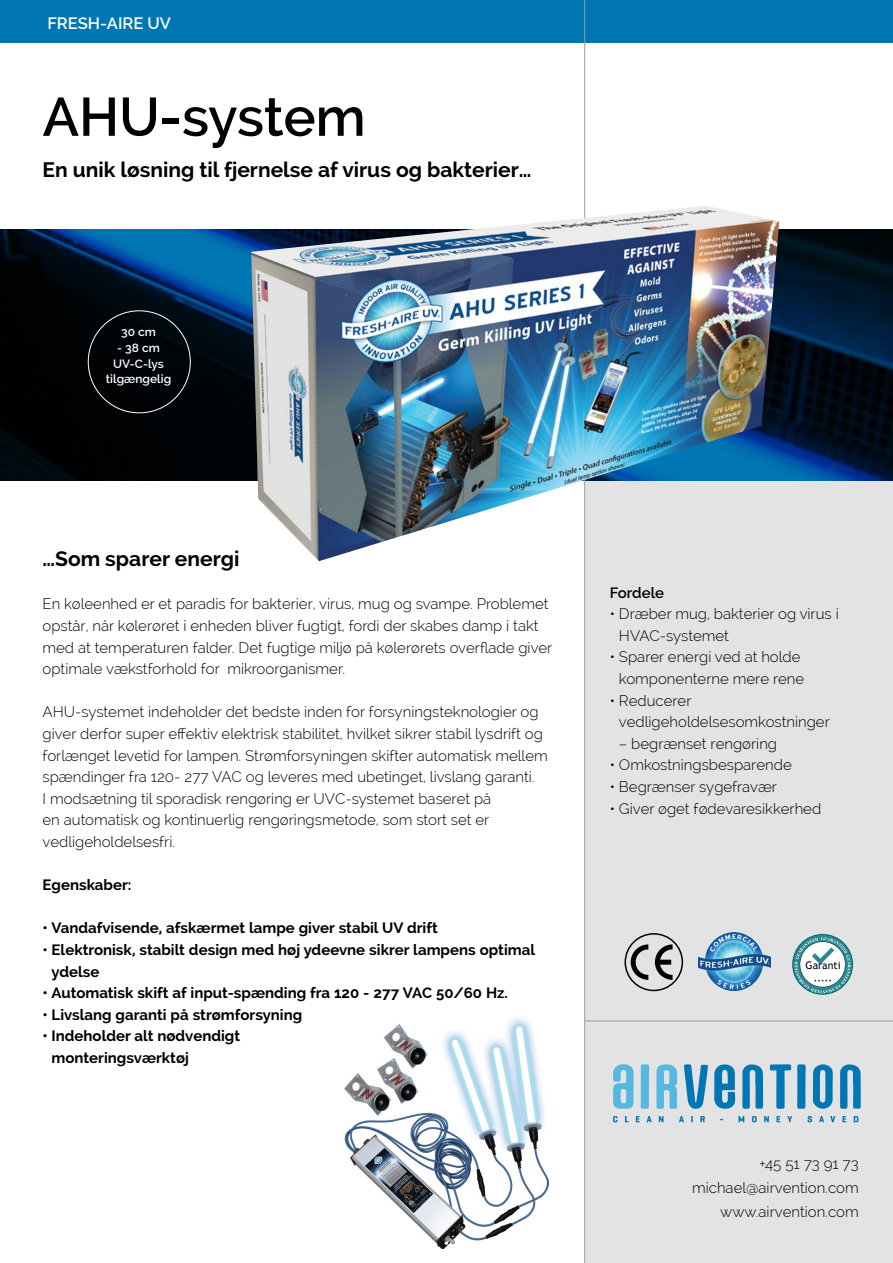
<style>
.page{position:relative;width:893px;height:1263px;background:#fff}
.page>*{position:absolute;margin:0;border:0;box-sizing:border-box;transform-origin:0 0}
.t1{font:600 54px "Raleway";color:#000}
.t2{font:700 21px "Raleway";color:#000}
.t3{font:600 16.5px "Raleway";color:#fff}
.t4{font:300 15px/21.6px "Raleway";color:#000}
.t5{font:700 15px/21.6px "Raleway";color:#000}
.t6{font:600 15px "Raleway";color:#000}
.t7{font:600 12px/15.6px "Raleway";color:#fff;text-align:center}
.t8{font:10.5px "Trebuchet MS";color:#000}
</style>
<div class="page">
<img style="left:344px;top:1018px;width:205px;height:230px">
<div style="left:0;top:0;width:893px;height:43px;background:#0077b4"></div>
<div style="left:585px;top:476px;width:308px;height:787px;background:#e3e3e3"></div>
<img style="left:0;top:230px;width:893px;height:250px">
<svg style="left:613px;top:1116px;width:4px;height:6px"></svg>
<svg style="left:625px;top:1116px;width:3px;height:6px"></svg>
<svg style="left:636px;top:1116px;width:4px;height:6px"></svg>
<svg style="left:647px;top:1116px;width:5px;height:6px"></svg>
<svg style="left:659px;top:1116px;width:4px;height:6px"></svg>
<svg style="left:679px;top:1116px;width:5px;height:6px"></svg>
<svg style="left:691px;top:1116px;width:2px;height:6px"></svg>
<svg style="left:700px;top:1116px;width:5px;height:6px"></svg>
<svg style="left:738px;top:1116px;width:6px;height:6px"></svg>
<svg style="left:752px;top:1116px;width:5px;height:6px"></svg>
<svg style="left:764px;top:1116px;width:5px;height:6px"></svg>
<svg style="left:776px;top:1116px;width:4px;height:6px"></svg>
<svg style="left:787px;top:1116px;width:5px;height:6px"></svg>
<svg style="left:807px;top:1116px;width:5px;height:6px"></svg>
<svg style="left:819px;top:1116px;width:5px;height:6px"></svg>
<svg style="left:830px;top:1116px;width:5px;height:6px"></svg>
<svg style="left:842px;top:1116px;width:4px;height:6px"></svg>
<svg style="left:854px;top:1116px;width:4px;height:6px"></svg>
<svg style="left:613px;top:1064px;width:21px;height:45px"></svg>
<svg style="left:641px;top:1064px;width:8px;height:45px"></svg>
<svg style="left:656px;top:1064px;width:21px;height:45px"></svg>
<svg style="left:684px;top:1064px;width:24px;height:45px"></svg>
<svg style="left:714px;top:1064px;width:21px;height:45px"></svg>
<svg style="left:742px;top:1064px;width:21px;height:45px"></svg>
<svg style="left:769px;top:1064px;width:22px;height:45px"></svg>
<svg style="left:797px;top:1064px;width:9px;height:45px"></svg>
<svg style="left:813px;top:1064px;width:20px;height:45px"></svg>
<svg style="left:840px;top:1064px;width:21px;height:45px"></svg>
<hr style="left:584px;top:0;width:1px;height:1263px;background:#9d9d9c">
<hr style="left:584px;top:1020px;width:309px;height:1px;background:#9d9d9c">
<img style="left:698px;top:933px;width:72px;height:58px">
<div style="left:624px;top:933px;width:59px;height:58px;border:2px solid #000;border-radius:50%"></div>
<svg style="left:631px;top:944px;width:17px;height:36px"></svg>
<svg style="left:655px;top:944px;width:18px;height:36px"></svg>
<svg style="left:793px;top:935px;width:59px;height:59px"></svg>
<svg style="left:795px;top:937px;width:56px;height:56px;background:#accbcf"></svg>
<img style="left:251px;top:206px;width:528px;height:355px">
<p class="t3" style="left:47px;top:13px;width:125px">FRESH-AIRE UV</p>
<h1 class="t1" style="left:43px;top:86px;width:325px">AHU-system</h1>
<h2 class="t2" style="left:43px;top:158px;width:491px">En unik løsning til fjernelse af virus og bakterier…</h2>
<p class="t7" style="left:121px;top:324px;width:36px">30 cm</p>
<p class="t7" style="left:106px;top:340px;width:67px">- 38 cm<br>UV-C-lys tilgængelig</p>
<h2 class="t2" style="left:43px;top:547px;width:198px">…Som sparer energi</h2>
<p class="t4" style="left:43px;top:593px;width:511px">En køleenhed er et paradis for bakterier, virus, mug og svampe. Problemet opstår, når kølerøret i enheden bliver fugtigt, fordi der skabes damp i takt med at temperaturen falder. Det fugtige miljø på kølerørets overflade giver optimale vækstforhold for mikroorganismer.</p>
<p class="t4" style="left:43px;top:701px;width:507px">AHU-systemet indeholder det bedste inden for forsyningsteknologier og giver derfor super effektiv elektrisk stabilitet, hvilket sikrer stabil lysdrift og forlænget levetid for lampen. Strømforsyningen skifter automatisk mellem spændinger fra 120- 277 VAC og leveres med ubetinget, livslang garanti.<br>I modsætning til sporadisk rengøring er UVC-systemet baseret på<br>en automatisk og kontinuerlig rengøringsmetode, som stort set er vedligeholdelsesfri.</p>
<p class="t5" style="left:43px;top:874px;width:91px">Egenskaber:</p>
<p class="t5" style="left:43px;top:917px;width:397px">• Vandafvisende, afskærmet lampe giver stabil UV drift</p>
<p class="t5" style="left:52px;top:939px;width:485px;text-indent:-9px">• Elektronisk, stabilt design med høj ydeevne sikrer lampens optimal ydelse</p>
<p class="t5" style="left:43px;top:982px;width:467px">• Automatisk skift af input-spænding fra 120 - 277 VAC 50/60 Hz.</p>
<p class="t5" style="left:43px;top:1004px;width:261px">• Livslang garanti på strømforsyning</p>
<p class="t5" style="left:52px;top:1025px;width:190px;text-indent:-9px">• Indeholder alt nødvendigt monteringsværktøj</p>
<p class="t6" style="left:610px;top:584px;width:56px">Fordele</p>
<p class="t4" style="left:619px;top:603px;width:221px;text-indent:-9px">• Dræber mug, bakterier og virus i<br>HVAC-systemet</p>
<p class="t4" style="left:610px;top:646px;width:196px;text-align:right">• Sparer energi ved at holde komponenterne mere rene</p>
<p class="t4" style="left:619px;top:689px;width:212px;text-indent:-9px">• Reducerer vedligeholdelsesomkostninger</p>
<p class="t4" style="left:619px;top:733px;width:160px">– begrænset rengøring</p>
<p class="t4" style="left:610px;top:754px;width:184px">• Omkostningsbesparende</p>
<p class="t4" style="left:610px;top:776px;width:169px">• Begrænser sygefravær</p>
<p class="t4" style="left:610px;top:797px;width:213px">• Giver øget fødevaresikkerhed</p>
<p class="t8" style="left:806px;top:959px;width:37px">Garanti</p>
<p class="t4" style="left:692px;top:1151px;width:168px;line-height:24px;text-align:right">+45 51 73 91 73 michael@airvention.com www.airvention.com</p>
</div>
